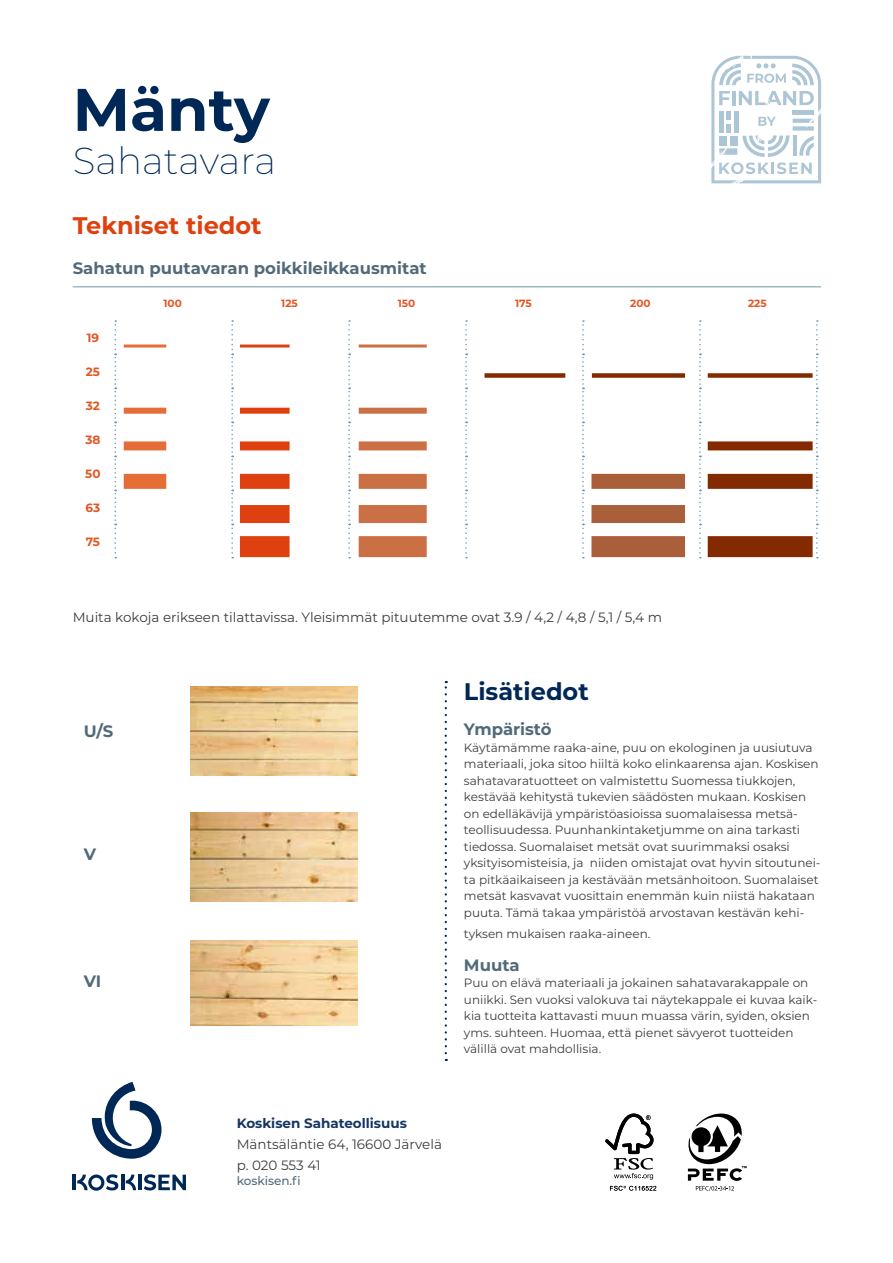
<style>
.page{position:relative;width:893px;height:1263px;background:#fff}
.page>*{position:absolute;margin:0;border:0;box-sizing:border-box;transform-origin:0 0}
.t1{font:700 60px "Montserrat";color:#002856}
.t2{font:200 37.5px "Montserrat";color:#002856}
.t3{font:700 24px "Montserrat";color:#de410f}
.t4{font:700 24px "Montserrat";color:#002856}
.t5{font:700 16.5px "Montserrat";color:#516a79}
.t6{font:13.5px/21px "Montserrat";color:#3c3c3b}
.t7{font:700 13.5px "Montserrat";color:#153563}
.t8{font:12px/16.5px "Montserrat";color:#3c3c3b}
.t9{font:700 12px "Montserrat";color:#e25723}
.t10{font:500 12px "Montserrat";color:#516a79}
.t11{font:700 10.5px "Montserrat";color:#e25723}
</style>
<div class="page">
<svg style="left:605px;top:1113px;width:48px;height:67px"></svg>
<svg style="left:610px;top:1186px;width:46px;height:4px"></svg>
<svg style="left:687px;top:1113px;width:60px;height:78px"></svg>
<hr style="left:138px;top:1174px;width:4px;height:16px;background:#002856">
<hr style="left:72px;top:1174px;width:4px;height:16px;background:#002856">
<hr style="left:121px;top:1174px;width:3px;height:16px;background:#002856">
<svg style="left:144px;top:1174px;width:42px;height:16px"></svg>
<svg style="left:77px;top:1174px;width:41px;height:17px"></svg>
<svg style="left:126px;top:1174px;width:10px;height:16px"></svg>
<svg style="left:92px;top:1082px;width:70px;height:77px"></svg>
<svg style="left:114px;top:320px;width:2px;height:238px"></svg>
<svg style="left:231px;top:320px;width:2px;height:238px"></svg>
<svg style="left:348px;top:320px;width:2px;height:238px"></svg>
<svg style="left:465px;top:320px;width:2px;height:238px"></svg>
<svg style="left:582px;top:320px;width:2px;height:238px"></svg>
<svg style="left:699px;top:320px;width:2px;height:238px"></svg>
<svg style="left:816px;top:320px;width:2px;height:238px"></svg>
<svg style="left:445px;top:681px;width:2px;height:372px"></svg>
<svg style="left:711px;top:56px;width:110px;height:127px"></svg>
<hr style="left:73px;top:286px;width:748px;height:1px;background:#6f95ab">
<img style="left:190px;top:940px;width:167px;height:85px">
<img style="left:190px;top:812px;width:168px;height:90px">
<img style="left:190px;top:686px;width:168px;height:89px">
<hr style="left:124px;top:344px;width:42px;height:3px;background:#e66c38">
<hr style="left:240px;top:344px;width:50px;height:3px;background:#de410f">
<hr style="left:359px;top:344px;width:68px;height:3px;background:#ca7044">
<div style="left:484px;top:373px;width:81px;height:5px;background:#832a00"></div>
<div style="left:592px;top:373px;width:93px;height:5px;background:#832a00"></div>
<div style="left:708px;top:373px;width:105px;height:5px;background:#832a00"></div>
<div style="left:124px;top:408px;width:42px;height:6px;background:#e66c38"></div>
<div style="left:240px;top:408px;width:50px;height:6px;background:#de410f"></div>
<div style="left:359px;top:408px;width:68px;height:6px;background:#ca7044"></div>
<div style="left:124px;top:441px;width:42px;height:9px;background:#e66c38"></div>
<div style="left:240px;top:441px;width:50px;height:9px;background:#de410f"></div>
<div style="left:359px;top:441px;width:68px;height:9px;background:#ca7044"></div>
<div style="left:708px;top:441px;width:105px;height:9px;background:#832a00"></div>
<div style="left:124px;top:474px;width:42px;height:15px;background:#e66c38"></div>
<div style="left:240px;top:474px;width:50px;height:15px;background:#de410f"></div>
<div style="left:359px;top:474px;width:68px;height:15px;background:#ca7044"></div>
<div style="left:591px;top:474px;width:94px;height:15px;background:#a95f39"></div>
<div style="left:708px;top:474px;width:105px;height:15px;background:#832a00"></div>
<div style="left:240px;top:505px;width:50px;height:18px;background:#de410f"></div>
<div style="left:359px;top:505px;width:68px;height:18px;background:#ca7044"></div>
<div style="left:591px;top:505px;width:94px;height:18px;background:#a95f39"></div>
<div style="left:240px;top:536px;width:50px;height:21px;background:#de410f"></div>
<div style="left:359px;top:536px;width:68px;height:21px;background:#ca7044"></div>
<div style="left:591px;top:536px;width:94px;height:21px;background:#a95f39"></div>
<div style="left:708px;top:536px;width:105px;height:21px;background:#832a00"></div>
<h1 class="t1" style="left:73px;top:66px;width:199px">Mänty</h1>
<h2 class="t2" style="left:73px;top:135px;width:205px">Sahatavara</h2>
<h3 class="t3" style="left:73px;top:208px;width:190px">Tekniset tiedot</h3>
<h3 class="t5" style="left:73px;top:256px;width:356px">Sahatun puutavaran poikkileikkausmitat</h3>
<p class="t9" style="left:87px;top:329px;width:14px">19</p>
<p class="t9" style="left:86px;top:363px;width:16px">25</p>
<p class="t9" style="left:86px;top:397px;width:16px">32</p>
<p class="t9" style="left:85px;top:431px;width:17px">38</p>
<p class="t9" style="left:85px;top:465px;width:17px">50</p>
<p class="t9" style="left:86px;top:499px;width:16px">63</p>
<p class="t9" style="left:86px;top:533px;width:16px">75</p>
<p class="t11" style="left:163px;top:296px;width:20px">100</p>
<p class="t11" style="left:281px;top:296px;width:18px">125</p>
<p class="t11" style="left:398px;top:296px;width:19px">150</p>
<p class="t11" style="left:515px;top:296px;width:18px">175</p>
<p class="t11" style="left:630px;top:296px;width:22px">200</p>
<p class="t11" style="left:748px;top:296px;width:20px">225</p>
<p class="t6" style="left:73px;top:606px;width:591px">Muita kokoja erikseen tilattavissa. Yleisimmät pituutemme ovat 3.9 / 4,2 / 4,8 / 5,1 / 5,4 m</p>
<h3 class="t5" style="left:84px;top:719px;width:31px">U/S</h3>
<h3 class="t5" style="left:84px;top:842px;width:14px">V</h3>
<h3 class="t5" style="left:84px;top:969px;width:19px">VI</h3>
<h3 class="t4" style="left:464px;top:674px;width:126px">Lisätiedot</h3>
<h3 class="t5" style="left:464px;top:717px;width:89px">Ympäristö</h3>
<p class="t8" style="left:464px;top:739px;width:358px">Käytämämme raaka-aine, puu on ekologinen ja uusiutuva materiaali, joka sitoo hiiltä koko elinkaarensa ajan. Koskisen sahatavaratuotteet on valmistettu Suomessa tiukkojen, kestävää kehitystä tukevien säädösten mukaan. Koskisen on edelläkävijä ympäristöasioissa suomalaisessa metsä&shy;teollisuudessa. Puunhankintaketjumme on aina tarkasti tiedossa. Suomalaiset metsät ovat suurimmaksi osaksi yksityisomisteisia, ja niiden omistajat ovat hyvin sitoutunei&shy;ta pitkäaikaiseen ja kestävään metsänhoitoon. Suomalaiset metsät kasvavat vuosittain enemmän kuin niistä hakataan puuta. Tämä takaa ympäristöä arvostavan kestävän kehi-</p>
<p class="t8" style="left:464px;top:925px;width:188px">tyksen mukaisen raaka-aineen.</p>
<h3 class="t5" style="left:464px;top:953px;width:57px">Muuta</h3>
<p class="t8" style="left:464px;top:974px;width:355px">Puu on elävä materiaali ja jokainen sahatavarakappale on uniikki. Sen vuoksi valokuva tai näytekappale ei kuvaa kaik&shy;kia tuotteita kattavasti muun muassa värin, syiden, oksien yms. suhteen. Huomaa, että pienet sävyerot tuotteiden välillä ovat mahdollisia.</p>
<p class="t7" style="left:237px;top:1113px;width:172px">Koskisen Sahateollisuus</p>
<p class="t6" style="left:237px;top:1133px;width:207px">Mäntsäläntie 64, 16600 Järvelä p. 020 553 41</p>
<p class="t10" style="left:237px;top:1172px;width:66px">koskisen.fi</p>
</div>
